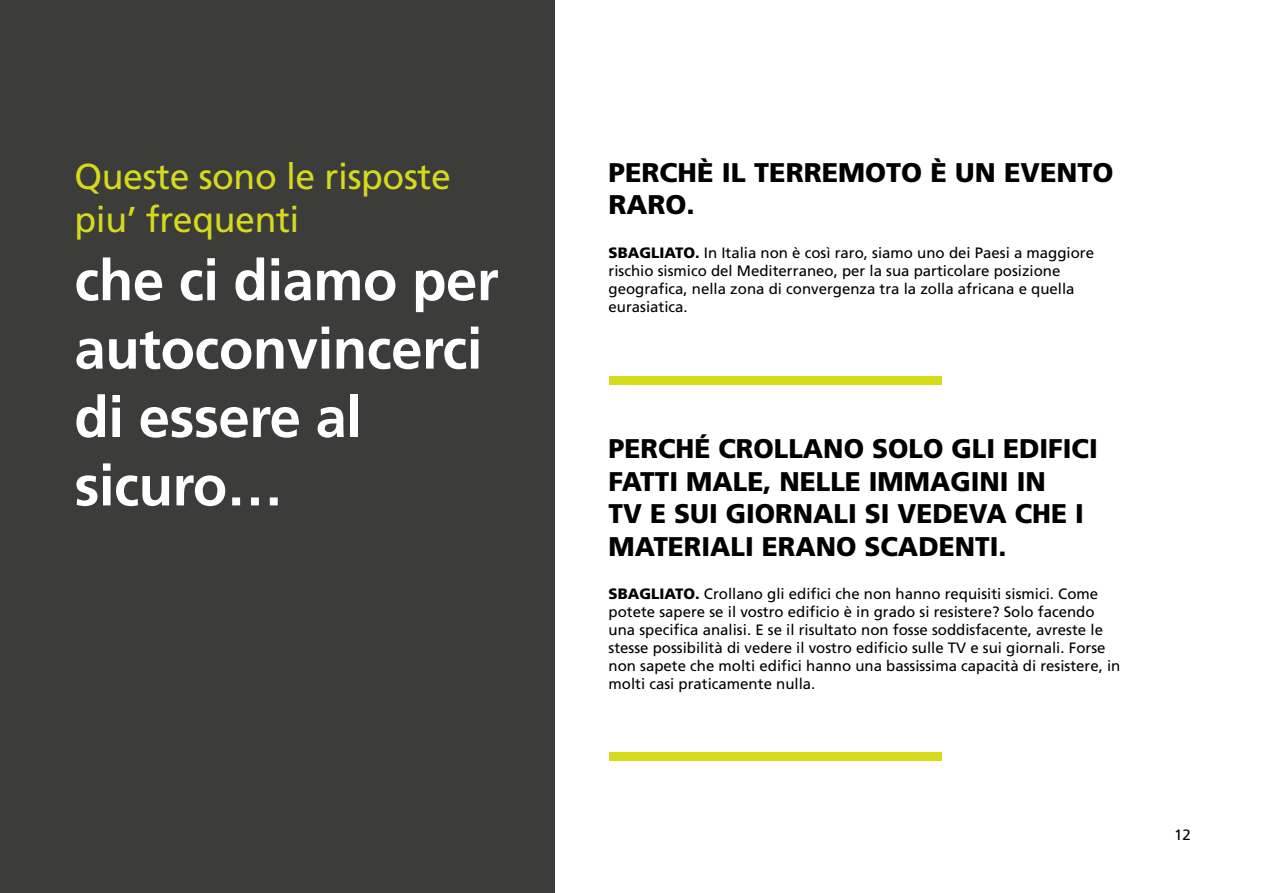
<style>
.page{position:relative;width:1263px;height:893px;background:#fff}
.page>*{position:absolute;margin:0;border:0;box-sizing:border-box;transform-origin:0 0}
.t1{font:700 57px/68.4px "Frutiger";letter-spacing:-.01em;color:#fff}
.t2{font:36px/43.2px "Frutiger";letter-spacing:-.01em;color:#d5da1b}
.t3{font:900 27px/32.4px "Frutiger";color:#000}
.t4{font:15px/18px "Frutiger";color:#000}
.s1{font-weight:900}
</style>
<div class="page">
<div style="left:0;top:0;width:555px;height:893px;background:#3c3c3b"></div>
<div style="left:609px;top:376px;width:332px;height:9px;background:#d5da1b"></div>
<div style="left:609px;top:753px;width:332px;height:8px;background:#d5da1b"></div>
<h2 class="t2" style="left:74px;top:154px;width:378px">Queste sono le risposte piu’ frequenti</h2>
<h1 class="t1" style="left:74px;top:246px;width:426px">che ci diamo per autoconvincerci di essere al sicuro…</h1>
<h3 class="t3" style="left:609px;top:156px;width:506px">PERCHÈ IL TERREMOTO È UN EVENTO<br>RARO.</h3>
<p class="t4" style="left:609px;top:243px;width:487px"><span class="s1">SBAGLIATO.</span> In Italia non è così raro, siamo uno dei Paesi a maggiore rischio sismico del Mediterraneo, per la sua particolare posizione geografica, nella zona di convergenza tra la zolla africana e quella eurasiatica.</p>
<h3 class="t3" style="left:609px;top:432px;width:491px">PERCHÉ CROLLANO SOLO GLI EDIFICI<br>FATTI MALE, NELLE IMMAGINI IN<br>TV E SUI GIORNALI SI VEDEVA CHE I<br>MATERIALI ERANO SCADENTI.</h3>
<p class="t4" style="left:609px;top:585px;width:513px"><span class="s1">SBAGLIATO.</span> Crollano gli edifici che non hanno requisiti sismici. Come potete sapere se il vostro edificio è in grado si resistere? Solo facendo una specifica analisi. E se il risultato non fosse soddisfacente, avreste le stesse possibilità di vedere il vostro edificio sulle TV e sui giornali. Forse non sapete che molti edifici hanno una bassissima capacità di resistere, in molti casi praticamente nulla.</p>
<p class="t4" style="left:1174px;top:826px;width:18px">12</p>
</div>
